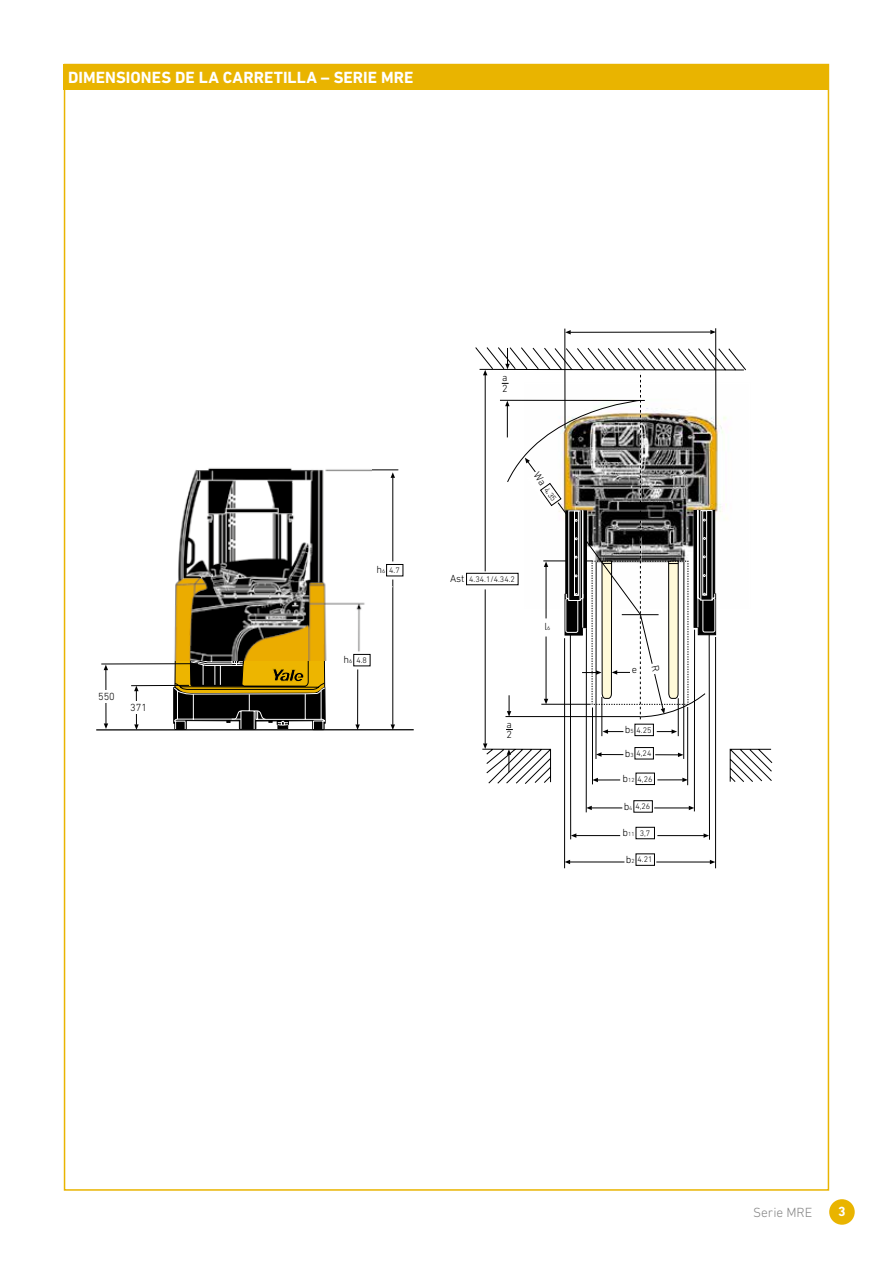
<style>
.page{position:relative;width:893px;height:1263px;background:#fff}
.page>*{position:absolute;margin:0;border:0;box-sizing:border-box;transform-origin:0 0}
.t1{font:700 16.5px "DIN Next LT Pro";letter-spacing:.005em;color:#fff}
.t2{font:300 13.5px "DIN Next LT Pro";letter-spacing:-.005em;color:#878787}
.t3{font:700 13.5px "DIN Next LT Pro";color:#fff}
.t4{font:300 10.5px/10.5px "DIN Next LT Pro";color:#000}
.t5{font:300 8.25px "DIN Next LT Pro";color:#000}
.s1{font-size:10.5px}
.s2{font-size:6px}
</style>
<div class="page">
<div style="left:829px;top:1199px;width:26px;height:26px;background:#e9b400;border-radius:50%"></div>
<div style="left:64px;top:64px;width:765px;height:25px;background:#e9b400"></div>
<hr style="left:96px;top:729px;width:318px;height:1px;background:#000">
<hr style="left:106px;top:670px;width:1px;height:54px;background:#000">
<svg style="left:104px;top:723px;width:4px;height:6px"></svg>
<svg style="left:104px;top:665px;width:4px;height:5px"></svg>
<hr style="left:136px;top:691px;width:1px;height:34px;background:#000">
<svg style="left:134px;top:724px;width:5px;height:6px"></svg>
<svg style="left:134px;top:686px;width:5px;height:5px"></svg>
<hr style="left:131px;top:685px;width:58px;height:1px;background:#000">
<hr style="left:101px;top:663px;width:97px;height:1px;background:#000">
<svg style="left:173px;top:469px;width:226px;height:262px"></svg>
<img style="left:173px;top:468px;width:198px;height:193px">
<div style="left:375px;top:561px;width:33px;height:18px;background:#fff"></div>
<div style="left:386px;top:564px;width:17px;height:12px;border:1px solid #000"></div>
<div style="left:342px;top:651px;width:34px;height:18px;background:#fff;border:2px solid #fff"></div>
<div style="left:354px;top:654px;width:16px;height:12px;border:1px solid #000"></div>
<div style="left:94px;top:690px;width:25px;height:13px;background:#fff"></div>
<div style="left:126px;top:701px;width:25px;height:13px;background:#fff"></div>
<div style="left:466px;top:573px;width:52px;height:12px;border:1px solid #000"></div>
<svg style="left:475px;top:328px;width:272px;height:541px"></svg>
<h1 class="t1" style="left:68px;top:67px;width:347px">DIMENSIONES DE LA CARRETILLA – SERIE MRE</h1>
<p class="t4" style="left:98px;top:691px;width:18px">550</p>
<p class="t4" style="left:130px;top:702px;width:18px">371</p>
<p class="t5" style="left:376px;top:565px;width:25px"><span class="s1">h</span><span class="s2">6</span> 4.7</p>
<p class="t5" style="left:344px;top:655px;width:25px"><span class="s1">h</span><span class="s2">6</span> 4.8</p>
<p class="t4" style="left:502px;top:372px;width:7px">a<br>2</p>
<p class="t5" style="left:450px;top:574px;width:66px"><span class="s1">Ast</span> 4.34.1/4.34.2</p>
<p class="t5" style="left:550px;top:485px;width:15px;rotate:54deg">4,35</p>
<p class="t4" style="left:544px;top:621px;width:7px">l<span class="s2">6</span></p>
<p class="t4" style="left:506px;top:719px;width:7px">a<br>2</p>
<p class="t4" style="left:632px;top:664px;width:7px">e</p>
<p class="t5" style="left:625px;top:725px;width:28px"><span class="s1">b</span><span class="s2">5</span> 4.25</p>
<p class="t5" style="left:625px;top:749px;width:28px"><span class="s1">b</span><span class="s2">3</span> 4,24</p>
<p class="t5" style="left:623px;top:774px;width:31px"><span class="s1">b</span><span class="s2">12</span> 4,26</p>
<p class="t5" style="left:624px;top:802px;width:28px"><span class="s1">b</span><span class="s2">4</span> 4,26</p>
<p class="t5" style="left:623px;top:828px;width:29px"><span class="s1">b</span><span class="s2">11</span> 3,7</p>
<p class="t5" style="left:626px;top:855px;width:28px"><span class="s1">b</span><span class="s2">2</span> 4.21</p>
<h2 class="t2" style="left:753px;top:1205px;width:61px">Serie MRE</h2>
<h2 class="t3" style="left:838px;top:1204px;width:9px">3</h2>
</div>
